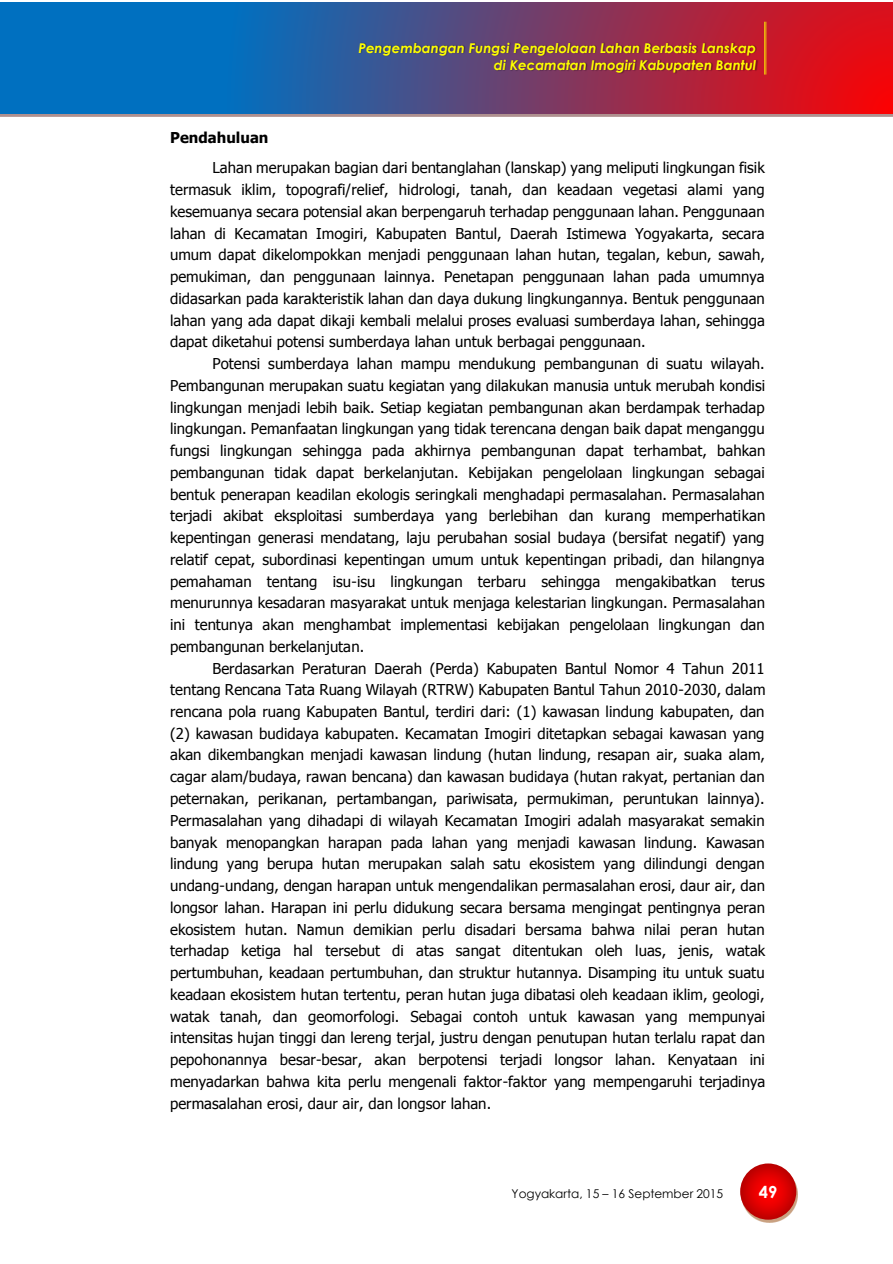
<style>
.page{position:relative;width:893px;height:1264px;background:#fff}
.page>*{position:absolute;margin:0;border:0;box-sizing:border-box;transform-origin:0 0}
.t1{font:700 16.5px "Century Gothic";color:#fff}
.t2{font:15px/21.8px "Tahoma";color:#000;text-align:justify}
.t3{font:700 15px "Tahoma";color:#000}
.t4{font:italic 700 13.5px/17.4px "Century Gothic";color:#ff0;text-align:right}
.t5{font:12px "Century Gothic";color:#000}
</style>
<div class="page">
<img style="left:741px;top:1167px;width:57px;height:55px">
<svg style="left:740px;top:1163px;width:56px;height:56px"></svg>
<img style="left:749px;top:1172px;width:38px;height:38px">
<img style="left:0;top:113px;width:893px;height:3px">
<svg style="left:0;top:2px;width:893px;height:111px;background:#5a487b"></svg>
<img style="left:0;top:8px;width:893px;height:100px">
<img style="left:747px;top:16px;width:28px;height:32px">
<img style="left:349px;top:33px;width:422px;height:33px">
<img style="left:485px;top:51px;width:282px;height:32px">
<p class="t4" style="left:358px;top:39px;width:399px">Pengembangan Fungsi Pengelolaan Lahan Berbasis Lanskap di Kecamatan Imogiri Kabupaten Bantul</p>
<p class="t3" style="left:170px;top:128px;width:100px">Pendahuluan</p>
<p class="t2" style="left:170px;top:156px;width:596px;text-indent:42px">Lahan merupakan bagian dari bentanglahan (lanskap) yang meliputi lingkungan fisik termasuk iklim, topografi/relief, hidrologi, tanah, dan keadaan vegetasi alami yang kesemuanya secara potensial akan berpengaruh terhadap penggunaan lahan. Penggunaan lahan di Kecamatan Imogiri, Kabupaten Bantul, Daerah Istimewa Yogyakarta, secara umum dapat dikelompokkan menjadi penggunaan lahan hutan, tegalan, kebun, sawah, pemukiman, dan penggunaan lainnya. Penetapan penggunaan lahan pada umumnya didasarkan pada karakteristik lahan dan daya dukung lingkungannya. Bentuk penggunaan lahan yang ada dapat dikaji kembali melalui proses evaluasi sumberdaya lahan, sehingga dapat diketahui potensi sumberdaya lahan untuk berbagai penggunaan.</p>
<p class="t2" style="left:170px;top:352px;width:597px;text-indent:42px">Potensi sumberdaya lahan mampu mendukung pembangunan di suatu wilayah.<br>Pembangunan merupakan suatu kegiatan yang dilakukan manusia untuk merubah kondisi lingkungan menjadi lebih baik. Setiap kegiatan pembangunan akan berdampak terhadap lingkungan. Pemanfaatan lingkungan yang tidak terencana dengan baik dapat menganggu fungsi lingkungan sehingga pada akhirnya pembangunan dapat terhambat, bahkan pembangunan tidak dapat berkelanjutan. Kebijakan pengelolaan lingkungan sebagai bentuk penerapan keadilan ekologis seringkali menghadapi permasalahan. Permasalahan terjadi akibat eksploitasi sumberdaya yang berlebihan dan kurang memperhatikan kepentingan generasi mendatang, laju perubahan sosial budaya (bersifat negatif) yang relatif cepat, subordinasi kepentingan umum untuk kepentingan pribadi, dan hilangnya pemahaman tentang isu-isu lingkungan terbaru sehingga mengakibatkan terus menurunnya kesadaran masyarakat untuk menjaga kelestarian lingkungan. Permasalahan ini tentunya akan menghambat implementasi kebijakan pengelolaan lingkungan dan pembangunan berkelanjutan.</p>
<p class="t2" style="left:170px;top:656px;width:597px;text-indent:42px">Berdasarkan Peraturan Daerah (Perda) Kabupaten Bantul Nomor 4 Tahun 2011 tentang Rencana Tata Ruang Wilayah (RTRW) Kabupaten Bantul Tahun 2010-2030, dalam rencana pola ruang Kabupaten Bantul, terdiri dari: (1) kawasan lindung kabupaten, dan (2) kawasan budidaya kabupaten. Kecamatan Imogiri ditetapkan sebagai kawasan yang akan dikembangkan menjadi kawasan lindung (hutan lindung, resapan air, suaka alam, cagar alam/budaya, rawan bencana) dan kawasan budidaya (hutan rakyat, pertanian dan peternakan, perikanan, pertambangan, pariwisata, permukiman, peruntukan lainnya).<br>Permasalahan yang dihadapi di wilayah Kecamatan Imogiri adalah masyarakat semakin banyak menopangkan harapan pada lahan yang menjadi kawasan lindung. Kawasan lindung yang berupa hutan merupakan salah satu ekosistem yang dilindungi dengan undang-undang, dengan harapan untuk mengendalikan permasalahan erosi, daur air, dan longsor lahan. Harapan ini perlu didukung secara bersama mengingat pentingnya peran ekosistem hutan. Namun demikian perlu disadari bersama bahwa nilai peran hutan terhadap ketiga hal tersebut di atas sangat ditentukan oleh luas, jenis, watak pertumbuhan, keadaan pertumbuhan, dan struktur hutannya. Disamping itu untuk suatu keadaan ekosistem hutan tertentu, peran hutan juga dibatasi oleh keadaan iklim, geologi, watak tanah, dan geomorfologi. Sebagai contoh untuk kawasan yang mempunyai intensitas hujan tinggi dan lereng terjal, justru dengan penutupan hutan terlalu rapat dan pepohonannya besar-besar, akan berpotensi terjadi longsor lahan. Kenyataan ini menyadarkan bahwa kita perlu mengenali faktor-faktor yang mempengaruhi terjadinya permasalahan erosi, daur air, dan longsor lahan.</p>
<p class="t5" style="left:511px;top:1185px;width:213px">Yogyakarta, 15 – 16 September 2015</p>
<p class="t1" style="left:759px;top:1180px;width:20px">49</p>
</div>
